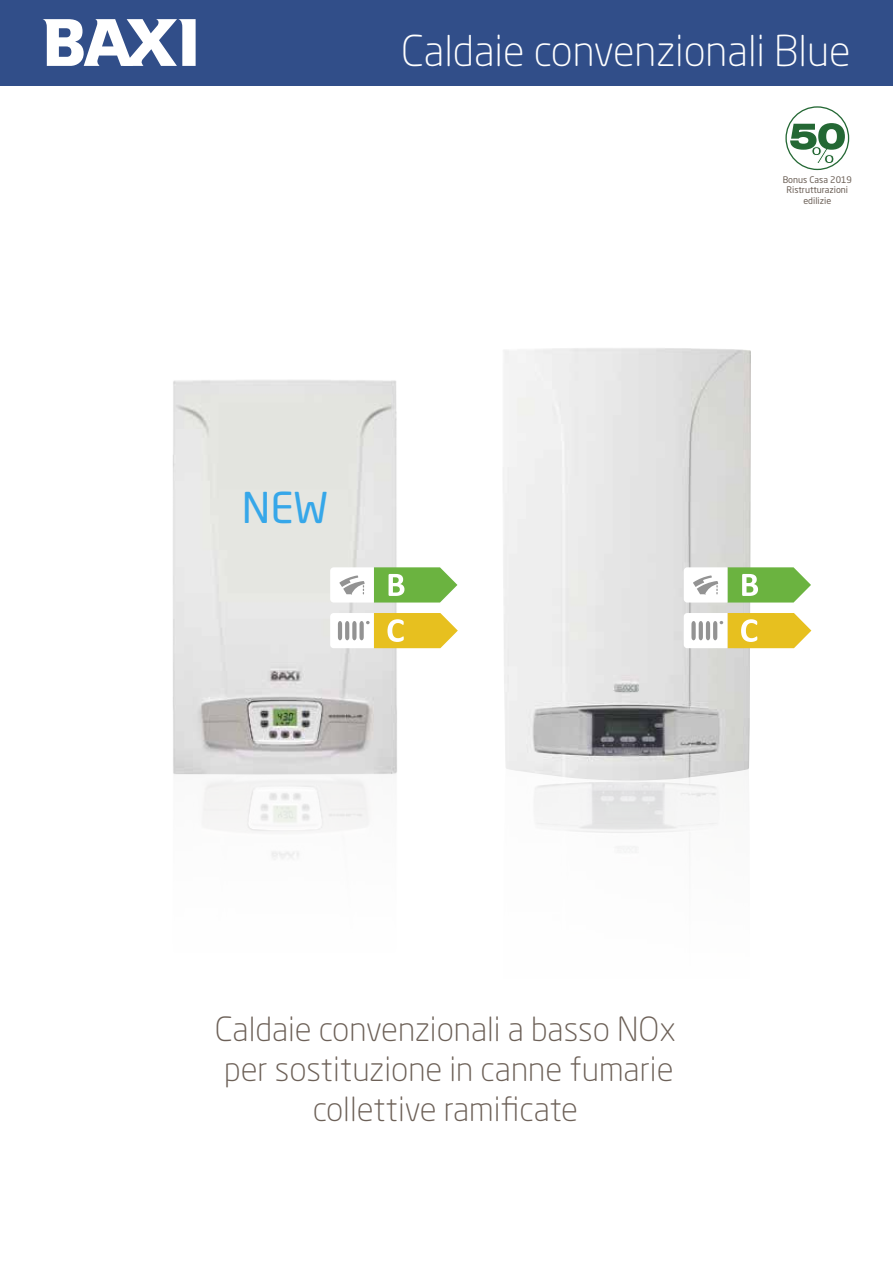
<style>
.page{position:relative;width:893px;height:1263px;background:#fff}
.page>*{position:absolute;margin:0;border:0;box-sizing:border-box;transform-origin:0 0}
.t1{font:300 42px "Neo Sans Pro";color:#fff}
.t2{font:42px "Neo Sans Pro";color:#36a7e9}
.t3{font:300 33px/39.6px "Neo Sans Pro";color:#6c6057;text-align:center}
.t4{font:9px/10.8px "Neo Sans Pro";color:#6c6057;text-align:center}
</style>
<div class="page">
<div style="left:0;top:0;width:893px;height:85px;background:#314e89"></div>
<svg style="left:43px;top:19px;width:153px;height:47px"></svg>
<img style="left:503px;top:348px;width:248px;height:432px">
<div style="left:202px;top:779px;width:167px;height:81px;background:#f7f6f6"></div>
<img style="left:173px;top:380px;width:228px;height:395px">
<svg style="left:330px;top:567px;width:127px;height:35px"></svg>
<svg style="left:330px;top:613px;width:128px;height:35px"></svg>
<svg style="left:684px;top:567px;width:127px;height:35px"></svg>
<svg style="left:684px;top:613px;width:127px;height:35px"></svg>
<svg style="left:785px;top:106px;width:64px;height:64px"></svg>
<div style="left:787px;top:108px;width:61px;height:61px;background:#fff;border-radius:50%"></div>
<svg style="left:789px;top:122px;width:57px;height:42px"></svg>
<p class="t1" style="left:401px;top:26px;width:451px">Caldaie convenzionali Blue</p>
<p class="t2" style="left:242px;top:482px;width:88px">NEW</p>
<p class="t4" style="left:783px;top:174px;width:71px">Bonus Casa 2019<br>Ristrutturazioni edilizie</p>
<p class="t3" style="left:215px;top:1009px;width:462px">Caldaie convenzionali a basso NOx per sostituzione in canne fumarie collettive ramificate</p>
</div>
